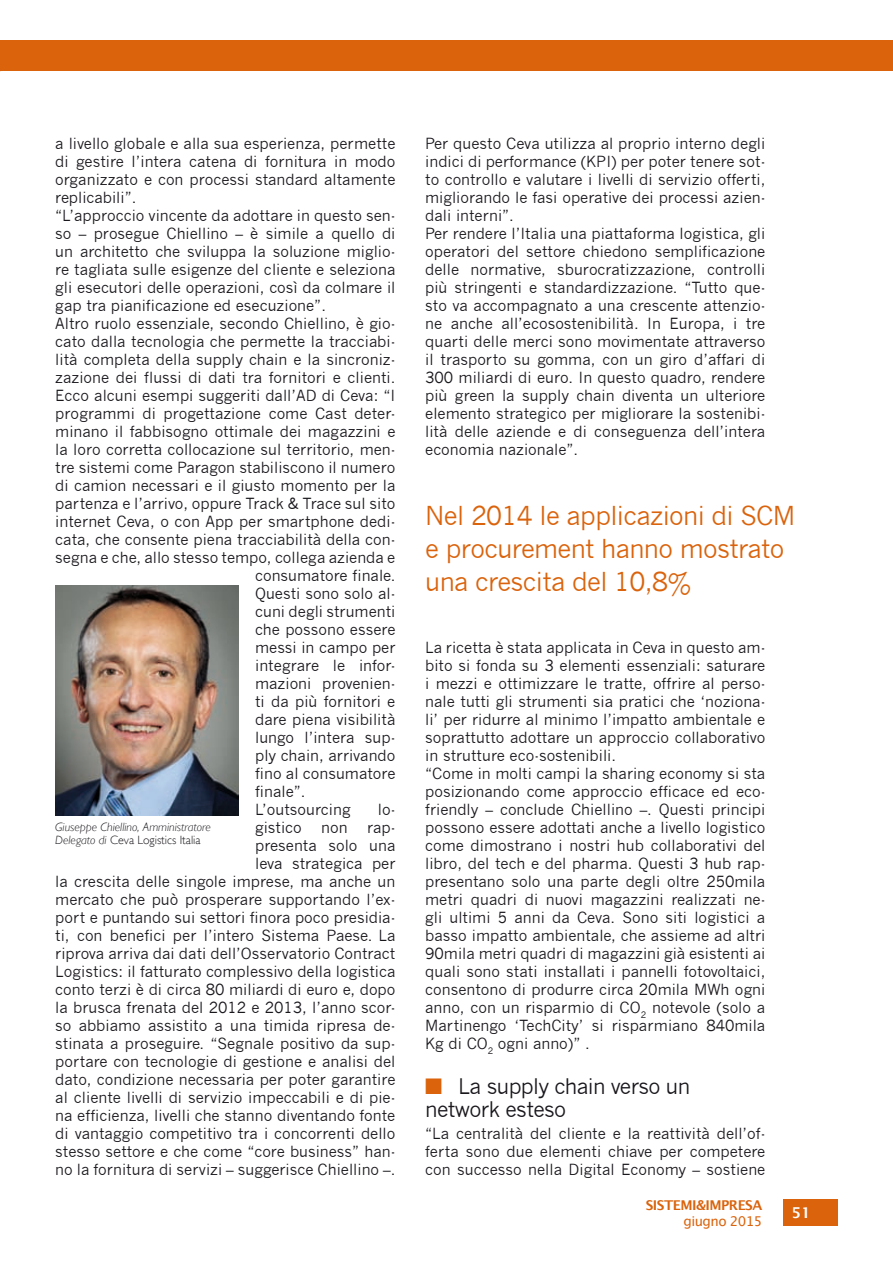
<style>
.page{position:relative;width:893px;height:1263px;background:#fff}
.page>*{position:absolute;margin:0;border:0;box-sizing:border-box;transform-origin:0 0}
.t1{font:25.5px/33px "News Gothic";letter-spacing:-.025em;color:#da630c}
.t2{font:21px/22.5px "News Gothic";letter-spacing:-.03em;color:#1a171c}
.t3{font:15px/18px "News Gothic";color:#1a171c}
.t4{font:600 15px "Lucida Sans";color:#fff}
.t5{font:700 13.5px "Lucida Grande";letter-spacing:-.04em;color:#da630c}
.t6{font:13.5px "Lucida Grande";letter-spacing:-.04em;color:#da630c}
.t7{font:italic 300 12px/13.5px "Gill Sans";color:#1a171c}
.s1{font-style:normal}
.s2{color:#da630c}
</style>
<div class="page">
<div style="left:784px;top:1199px;width:54px;height:27px;background:#da630c"></div>
<div style="left:0;top:40px;width:893px;height:31px;background:#da630c"></div>
<img style="left:55px;top:585px;width:183px;height:230px">
<p class="t3" style="left:55px;top:135px;width:342px">a livello globale e alla sua esperienza, permette</p>
<p class="t3" style="left:55px;top:153px;width:342px">di gestire l’intera catena di fornitura in modo</p>
<p class="t3" style="left:55px;top:171px;width:342px">organizzato e con processi standard altamente</p>
<p class="t3" style="left:55px;top:189px;width:83px">replicabili”.</p>
<p class="t3" style="left:55px;top:207px;width:342px">“L’approccio vincente da adottare in questo sen-</p>
<p class="t3" style="left:55px;top:225px;width:342px">so – prosegue Chiellino – è simile a quello di</p>
<p class="t3" style="left:55px;top:243px;width:342px">un architetto che sviluppa la soluzione miglio-</p>
<p class="t3" style="left:55px;top:261px;width:342px">re tagliata sulle esigenze del cliente e seleziona</p>
<p class="t3" style="left:55px;top:279px;width:342px">gli esecutori delle operazioni, così da colmare il</p>
<p class="t3" style="left:55px;top:297px;width:272px">gap tra pianificazione ed esecuzione”.</p>
<p class="t3" style="left:55px;top:315px;width:342px">Altro ruolo essenziale, secondo Chiellino, è gio-</p>
<p class="t3" style="left:55px;top:333px;width:342px">cato dalla tecnologia che permette la tracciabi-</p>
<p class="t3" style="left:55px;top:351px;width:342px">lità completa della supply chain e la sincroniz-</p>
<p class="t3" style="left:55px;top:369px;width:342px">zazione dei flussi di dati tra fornitori e clienti.</p>
<p class="t3" style="left:55px;top:387px;width:342px">Ecco alcuni esempi suggeriti dall’AD di Ceva: “I</p>
<p class="t3" style="left:55px;top:405px;width:342px">programmi di progettazione come Cast deter-</p>
<p class="t3" style="left:55px;top:423px;width:342px">minano il fabbisogno ottimale dei magazzini e</p>
<p class="t3" style="left:55px;top:441px;width:342px">la loro corretta collocazione sul territorio, men-</p>
<p class="t3" style="left:55px;top:459px;width:342px">tre sistemi come Paragon stabiliscono il numero</p>
<p class="t3" style="left:55px;top:477px;width:342px">di camion necessari e il giusto momento per la</p>
<p class="t3" style="left:55px;top:495px;width:342px">partenza e l’arrivo, oppure Track &amp; Trace sul sito</p>
<p class="t3" style="left:55px;top:513px;width:342px">internet Ceva, o con App per smartphone dedi-</p>
<p class="t3" style="left:55px;top:531px;width:342px">cata, che consente piena tracciabilità della con-</p>
<p class="t3" style="left:55px;top:549px;width:342px">segna e che, allo stesso tempo, collega azienda e</p>
<p class="t3" style="left:255px;top:567px;width:142px">consumatore finale.</p>
<p class="t3" style="left:255px;top:585px;width:142px">Questi sono solo al-</p>
<p class="t3" style="left:255px;top:603px;width:142px">cuni degli strumenti</p>
<p class="t3" style="left:255px;top:621px;width:142px">che possono essere</p>
<p class="t3" style="left:255px;top:639px;width:142px">messi in campo per</p>
<p class="t3" style="left:255px;top:657px;width:142px">integrare le infor-</p>
<p class="t3" style="left:255px;top:675px;width:142px">mazioni provenien-</p>
<p class="t3" style="left:255px;top:693px;width:142px">ti da più fornitori e</p>
<p class="t3" style="left:255px;top:711px;width:142px">dare piena visibilità</p>
<p class="t3" style="left:255px;top:729px;width:142px">lungo l’intera sup-</p>
<p class="t3" style="left:255px;top:747px;width:142px">ply chain, arrivando</p>
<p class="t3" style="left:255px;top:765px;width:142px">fino al consumatore</p>
<p class="t3" style="left:255px;top:783px;width:52px">finale”.</p>
<p class="t3" style="left:255px;top:801px;width:97px">L’outsourcing</p>
<p class="t3" style="left:378px;top:801px;width:19px">lo-</p>
<p class="t3" style="left:255px;top:819px;width:48px">gistico</p>
<p class="t3" style="left:321px;top:819px;width:28px">non</p>
<p class="t7" style="left:55px;top:820px;width:157px">Giuseppe Chiellino, Amministratore<br>Delegato di <span class="s1">Ceva Logistics Italia</span></p>
<p class="t3" style="left:55px;top:819px;width:342px;text-align:right">rap-<br>presenta solo una<br>leva strategica per<br>la crescita delle singole imprese, ma anche un mercato che può prosperare supportando l’ex&shy;port e puntando sui settori finora poco presidia&shy;ti, con benefici per l’intero Sistema Paese. La riprova arriva dai dati dell’Osservatorio Contract Logistics: il fatturato complessivo della logistica conto terzi è di circa 80 miliardi di euro e, dopo la brusca frenata del 2012 e 2013, l’anno scor&shy;so abbiamo assistito a una timida ripresa de&shy;stinata a proseguire. “Segnale positivo da sup&shy;portare con tecnologie di gestione e analisi del dato, condizione necessaria per poter garantire al cliente livelli di servizio impeccabili e di pie&shy;na efficienza, livelli che stanno diventando fonte di vantaggio competitivo tra i concorrenti dello stesso settore e che come “core business” han&shy;no la fornitura di servizi – suggerisce Chiellino –.</p>
<p class="t3" style="left:425px;top:135px;width:342px">Per questo Ceva utilizza al proprio interno degli indici di performance (KPI) per poter tenere sot&shy;to controllo e valutare i livelli di servizio offerti, migliorando le fasi operative dei processi azien&shy;dali interni”.<br>Per rendere l’Italia una piattaforma logistica, gli operatori del settore chiedono semplificazione delle normative, sburocratizzazione, controlli più stringenti e standardizzazione. “Tutto que&shy;sto va accompagnato a una crescente attenzio&shy;ne anche all’ecosostenibilità. In Europa, i tre quarti delle merci sono movimentate attraverso il trasporto su gomma, con un giro d’affari di 300 miliardi di euro. In questo quadro, rendere più green la supply chain diventa un ulteriore elemento strategico per migliorare la sostenibi&shy;lità delle aziende e di conseguenza dell’intera economia nazionale”.</p>
<h1 class="t1" style="left:425px;top:500px;width:372px">Nel 2014 le applicazioni di SCM e procurement hanno mostrato una crescita del 10,8%</h1>
<p class="t3" style="left:425px;top:639px;width:342px">La ricetta è stata applicata in Ceva in questo am&shy;bito si fonda su 3 elementi essenziali: saturare i mezzi e ottimizzare le tratte, offrire al perso&shy;nale tutti gli strumenti sia pratici che ‘noziona&shy;li’ per ridurre al minimo l’impatto ambientale e soprattutto adottare un approccio collaborativo in strutture eco-sostenibili.<br>“Come in molti campi la sharing economy si sta posizionando come approccio efficace ed eco&shy;friendly – conclude Chiellino –. Questi principi possono essere adottati anche a livello logistico come dimostrano i nostri hub collaborativi del libro, del tech e del pharma. Questi 3 hub rap&shy;presentano solo una parte degli oltre 250mila metri quadri di nuovi magazzini realizzati ne&shy;gli ultimi 5 anni da Ceva. Sono siti logistici a basso impatto ambientale, che assieme ad altri 90mila metri quadri di magazzini già esistenti ai quali sono stati installati i pannelli fotovoltaici, consentono di produrre circa 20mila MWh ogni anno, con un risparmio di CO<sub>2</sub> notevole (solo a Martinengo ‘TechCity’ si risparmiano 840mila Kg di CO<sub>2</sub> ogni anno)” .</p>
<h2 class="t2" style="left:425px;top:1075px;width:267px"><span class="s2">■</span> La supply chain verso un network esteso</h2>
<p class="t3" style="left:425px;top:1125px;width:342px;text-align:justify">“La centralità del cliente e la reattività dell’of&shy;ferta sono due elementi chiave per competere con successo nella Digital Economy – sostiene</p>
<p class="t5" style="left:646px;top:1194px;width:118px">SISTEMI&amp;IMPRESA</p>
<p class="t6" style="left:684px;top:1213px;width:80px">giugno 2015</p>
<p class="t4" style="left:792px;top:1204px;width:21px">51</p>
</div>
